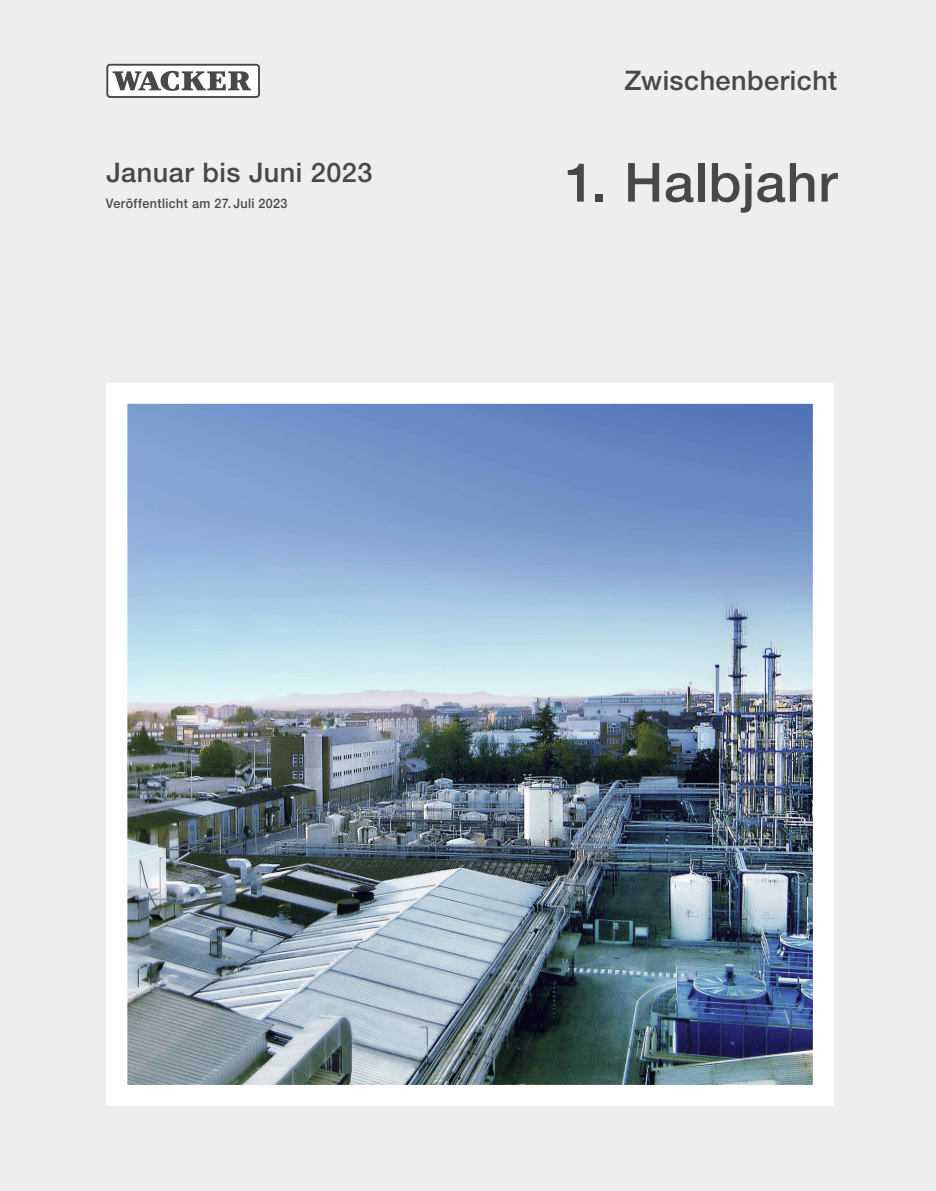
<style>
.page{position:relative;width:936px;height:1191px;background:#fff}
.page>*{position:absolute;margin:0;border:0;box-sizing:border-box;transform-origin:0 0}
.t1{font:54px "Helvetica Neue For Wacker Fin Md";letter-spacing:.01em;color:#474847}
.t2{font:27px "Helvetica Neue For Wacker Fin Md";letter-spacing:.015em;color:#474847}
.t3{font:13.2px "Helvetica Neue For Wacker Fin Md";letter-spacing:.03em;color:#474847;scale:.95 1}
</style>
<div class="page">
<div style="left:0;top:0;width:935px;height:1191px;background:#edeeee"></div>
<div style="left:106px;top:64px;width:154px;height:34px;background:linear-gradient(to right,#4d4e4d,#4c4d4c);border-radius:4px"></div>
<div style="left:108px;top:66px;width:150px;height:30px;background:#fff;border-radius:2px"></div>
<svg style="left:113px;top:71px;width:138px;height:20px"></svg>
<img style="left:106px;top:383px;width:728px;height:723px">
<p class="t2" style="left:106px;top:156px;width:267px">Januar bis Juni 2023</p>
<p class="t3" style="left:106px;top:196px;width:193px">Veröffentlicht am 27. Juli 2023</p>
<p class="t2" style="left:624px;top:64px;width:214px">Zwischenbericht</p>
<h1 class="t1" style="left:565px;top:150px;width:274px">1. Halbjahr</h1>
</div>
